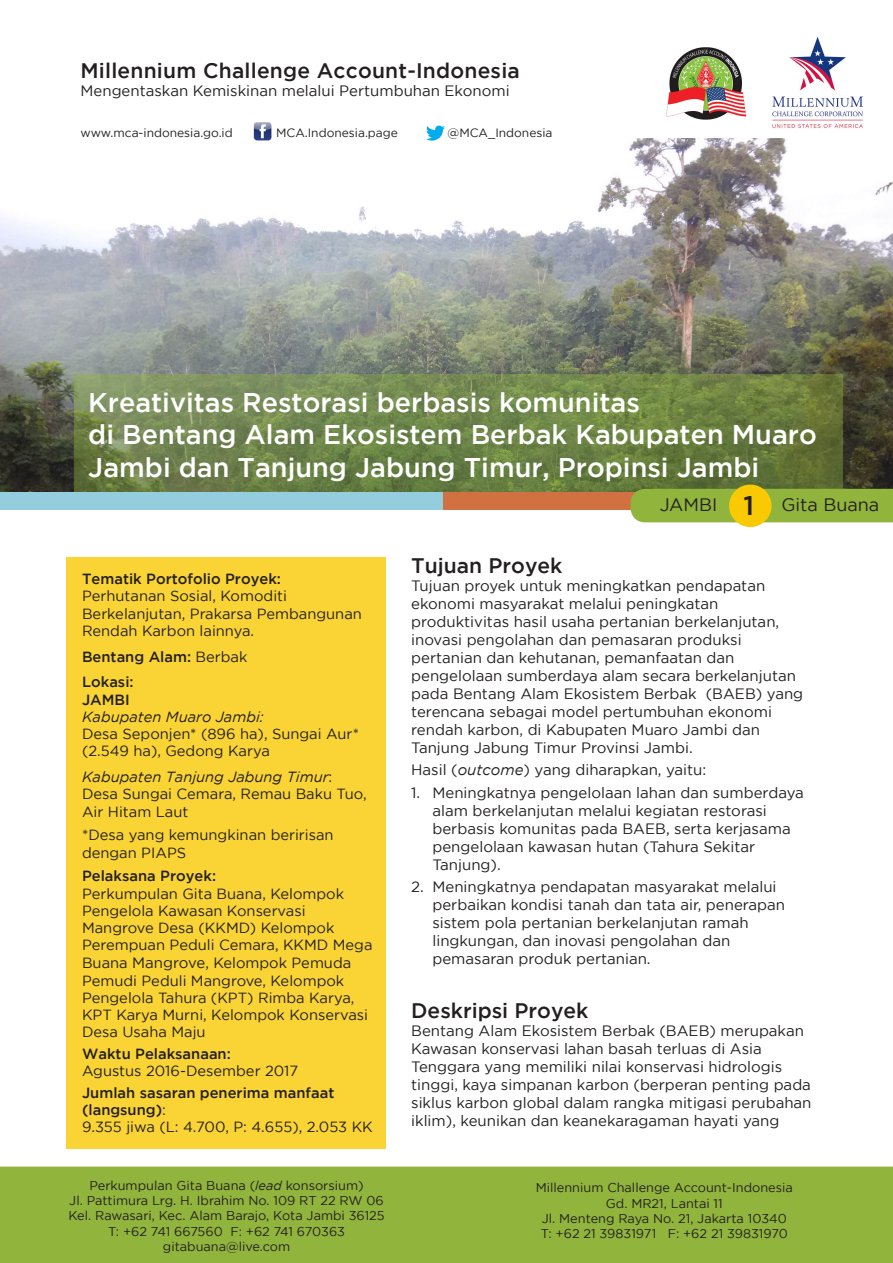
<style>
.page{position:relative;width:893px;height:1263px;background:#fff}
.page>*{position:absolute;margin:0;border:0;box-sizing:border-box;transform-origin:0 0}
.t1{font:500 27px/32.4px "Gotham";color:#fff}
.t2{font:500 27px "Gotham";color:#231f20}
.Judul{font:500 21px "Gotham";letter-spacing:.01em;color:#231f20}
.t3{font:18px "Gotham";color:#231f20}
.Text{font:15px/18px "Gotham";color:#231f20}
.Text-2{font:14.7px/17.2px "Gotham";color:#231f20}
.Text-3{font:500 14.7px/17.2px "Gotham";color:#231f20}
.Alamat_mitra{font:12.75px "Gotham";color:#231f20}
.t4{font:12px "Gotham";color:#231f20}
.s1{font-weight:500}
.s2{font-weight:400}
.s3{font-style:italic}
.s4{font-size:15px}
</style>
<div class="page">
<img style="left:0;top:138px;width:893px;height:354px">
<div style="left:0;top:1166px;width:893px;height:97px;background:#91b43d"></div>
<div style="left:66px;top:558px;width:319px;height:591px;background:#fad435"></div>
<img style="left:666px;top:36px;width:197px;height:92px">
<svg style="left:74px;top:374px;width:769px;height:118px;background:#6e8348"></svg>
<div style="left:0;top:492px;width:446px;height:17px;background:#94cdde"></div>
<img style="left:253px;top:122px;width:19px;height:18px">
<img style="left:424px;top:125px;width:21px;height:17px">
<div style="left:443px;top:492px;width:450px;height:17px;background:#d17040"></div>
<div style="left:630px;top:489px;width:263px;height:33px;background:#91b43d"></div>
<div style="left:729px;top:484px;width:43px;height:43px;background:#f9c903;border-radius:50%"></div>
<p class="Judul" style="left:81px;top:59px;width:441px">Millennium Challenge Account-Indonesia</p>
<p class="Text" style="left:81px;top:81px;width:431px">Mengentaskan Kemiskinan melalui Pertumbuhan Ekonomi</p>
<p class="t4" style="left:81px;top:126px;width:154px">www.mca-indonesia.go.id</p>
<p class="t4" style="left:276px;top:126px;width:123px">MCA.Indonesia.page</p>
<p class="t4" style="left:448px;top:126px;width:106px">@MCA_Indonesia</p>
<p class="t1" style="left:88px;top:386px;width:553px">Kreativitas Restorasi berbasis komunitas</p>
<p class="t1" style="left:88px;top:418px;width:730px">di Bentang Alam Ekosistem Berbak Kabupaten Muaro<br>Jambi dan Tanjung Jabung Timur, Propinsi Jambi</p>
<p class="Text-2" style="left:82px;top:570px;width:281px"><span class="s1">Tematik Portofolio Proyek:<br></span>Perhutanan Sosial, Komoditi<br>Berkelanjutan, Prakarsa Pembangunan<br>Rendah Karbon lainnya.</p>
<p class="Text-3" style="left:82px;top:647px;width:167px">Bentang Alam: <span class="s2">Berbak</span></p>
<p class="Text-2" style="left:82px;top:673px;width:279px"><span class="s1">Lokasi:<br>JAMBI<br></span><span class="s3">Kabupaten Muaro Jambi:<br></span>Desa Seponjen* (896 ha), Sungai Aur* (2.549 ha), Gedong Karya</p>
<p class="Text-2" style="left:82px;top:768px;width:286px"><span class="s3">Kabupaten Tanjung Jabung Timur</span>:<br>Desa Sungai Cemara, Remau Baku Tuo,<br>Air Hitam Laut</p>
<p class="Text-2" style="left:82px;top:826px;width:253px">*Desa yang kemungkinan beririsan dengan PIAPS</p>
<p class="Text-2" style="left:82px;top:867px;width:292px"><span class="s1">Pelaksana Proyek:<br></span>Perkumpulan Gita Buana, Kelompok<br>Pengelola Kawasan Konservasi<br>Mangrove Desa (KKMD) Kelompok<br>Perempuan Peduli Cemara, KKMD Mega<br>Buana <span class="s4">Mangrove</span>, Kelompok Pemuda<br>Pemudi Peduli Mangrove, Kelompok<br>Pengelola Tahura (KPT) Rimba Karya,<br>KPT Karya Murni, Kelompok Konservasi<br>Desa Usaha Maju</p>
<p class="Text-2" style="left:82px;top:1045px;width:218px"><span class="s1">Waktu Pelaksanaan:<br></span>Agustus 2016-Desember 2017</p>
<p class="Text-3" style="left:82px;top:1083px;width:292px">Jumlah sasaran penerima manfaat (langsung)<span class="s2">:<br>9.355 jiwa (L: 4.700, P: 4.655), 2.053 KK</span></p>
<p class="Alamat_mitra" style="left:89px;top:1178px;width:276px">Perkumpulan Gita Buana (<span class="s3">lead</span> konsorsium)</p>
<p class="Alamat_mitra" style="left:69px;top:1193px;width:316px">Jl. Pattimura Lrg. H. Ibrahim No. 109 RT 22 RW 06</p>
<p class="Alamat_mitra" style="left:69px;top:1209px;width:318px">Kel. Rawasari, Kec. Alam Barajo, Kota Jambi 36125</p>
<p class="Alamat_mitra" style="left:108px;top:1224px;width:238px">T: +62 741 667560 F: +62 741 670363</p>
<p class="Alamat_mitra" style="left:163px;top:1239px;width:129px">gitabuana@live.com</p>
<p class="t3" style="left:660px;top:495px;width:59px">JAMBI</p>
<p class="t2" style="left:744px;top:490px;width:12px">1</p>
<p class="t3" style="left:781px;top:495px;width:99px">Gita Buana</p>
<p class="Judul" style="left:411px;top:554px;width:153px">Tujuan Proyek</p>
<p class="Text" style="left:411px;top:576px;width:393px">Tujuan proyek untuk meningkatkan pendapatan ekonomi masyarakat melalui peningkatan produktivitas hasil usaha pertanian berkelanjutan, inovasi pengolahan dan pemasaran produksi pertanian dan kehutanan, pemanfaatan dan pengelolaan sumberdaya alam secara berkelanjutan pada Bentang Alam Ekosistem Berbak (BAEB) yang terencana sebagai model pertumbuhan ekonomi rendah karbon, di Kabupaten Muaro Jambi dan Tanjung Jabung Timur Provinsi Jambi.</p>
<p class="Text" style="left:411px;top:761px;width:297px">Hasil (<span class="s3">outcome</span>) yang diharapkan, yaitu:</p>
<p class="Text" style="left:432px;top:783px;width:373px;text-indent:-21px">1. Meningkatnya pengelolaan lahan dan sumberdaya alam berkelanjutan melalui kegiatan restorasi berbasis komunitas pada BAEB, serta kerjasama pengelolaan kawasan hutan (Tahura Sekitar Tanjung).</p>
<p class="Text" style="left:432px;top:877px;width:354px;text-indent:-21px">2. Meningkatnya pendapatan masyarakat melalui perbaikan kondisi tanah dan tata air, penerapan sistem pola pertanian berkelanjutan ramah lingkungan, dan inovasi pengolahan dan pemasaran produk pertanian.</p>
<p class="Judul" style="left:411px;top:999px;width:179px">Deskripsi Proyek</p>
<p class="Text" style="left:411px;top:1022px;width:402px">Bentang Alam Ekosistem Berbak (BAEB) merupakan Kawasan konservasi lahan basah terluas di Asia Tenggara yang memiliki nilai konservasi hidrologis tinggi, kaya simpanan karbon (berperan penting pada siklus karbon global dalam rangka mitigasi perubahan iklim), keunikan dan keanekaragaman hayati yang</p>
<p class="Alamat_mitra" style="left:536px;top:1181px;width:259px">Millennium Challenge Account-Indonesia</p>
<p class="Alamat_mitra" style="left:606px;top:1196px;width:118px">Gd. MR21, Lantai 11</p>
<p class="Alamat_mitra" style="left:542px;top:1211px;width:246px">Jl. Menteng Raya No. 21, Jakarta 10340</p>
<p class="Alamat_mitra" style="left:541px;top:1226px;width:249px">T: +62 21 39831971 F: +62 21 39831970</p>
</div>
